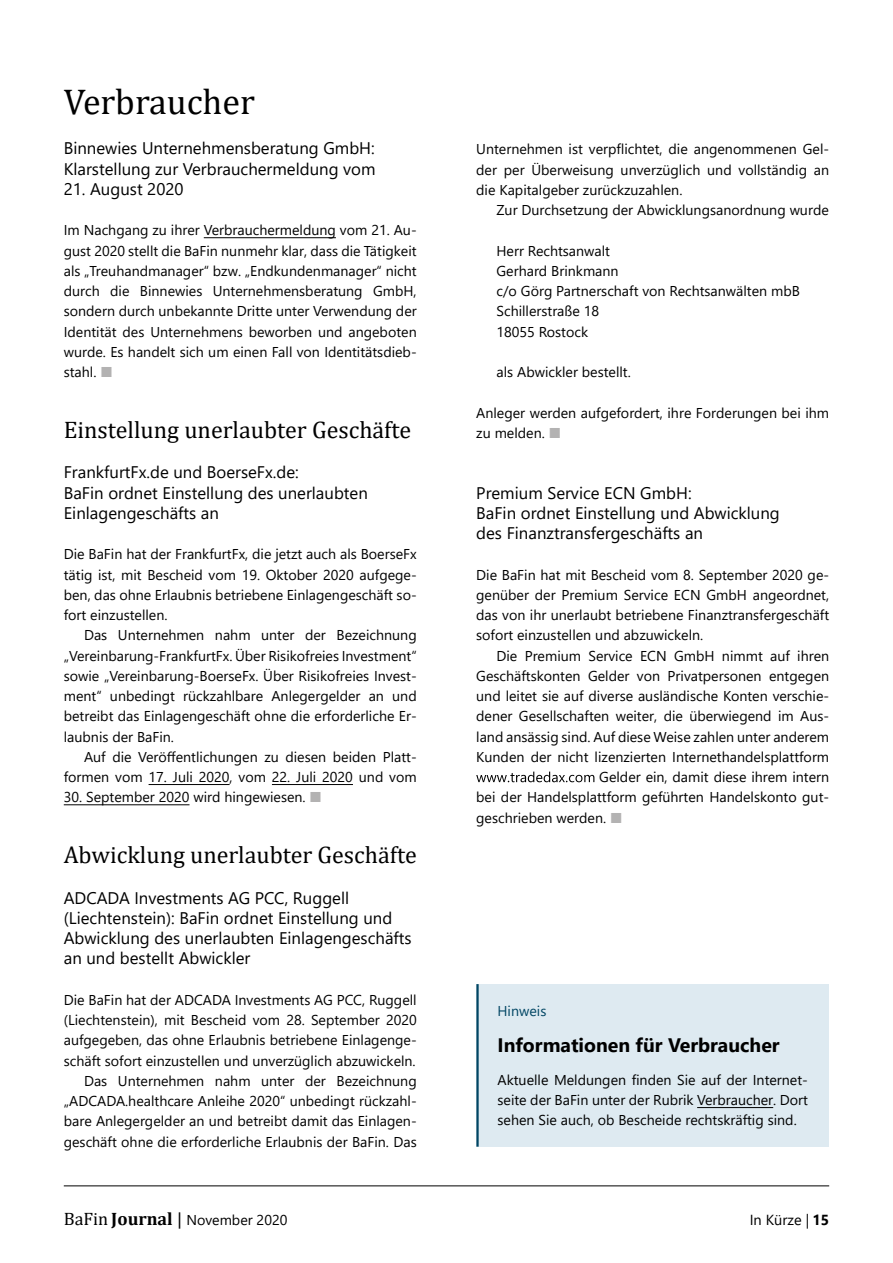
<style>
.page{position:relative;width:893px;height:1263px;background:#fff}
.page>*{position:absolute;margin:0;border:0;box-sizing:border-box;transform-origin:0 0}
.headline_3_Meldungen{font:36px "Cambria";color:#000}
.headline_4{font:24px "Cambria";color:#000}
.kasten_headline{font:700 19.5px "Segoe UI";color:#000}
.intro_headline_4{font:16.8px/20.2px "Segoe UI";color:#000}
.t1{font:14.55px "Segoe UI";color:#000}
.copy_Meldungen_Einzu{font:14.25px/20.2px "Segoe UI";color:#000;text-align:justify}
.copy_Meldungen{font:14.25px/20.2px "Segoe UI";color:#000;text-align:justify}
.kasten_copy{font:14.25px/20.2px "Segoe UI";color:#000;text-align:justify}
.kasten_lebender_kolu{font:14.25px "Segoe UI";color:#004563}
.s1{color:#b3b2b2}
.s2{font-family:"Cambria";font-size:18px}
.s3{font-family:"Cambria";font-weight:700;font-size:18px}
.s4{font-weight:700}
</style>
<div class="page">
<hr style="left:204px;top:237px;width:132px;height:1px;background:#000">
<hr style="left:149px;top:784px;width:81px;height:1px;background:#000">
<hr style="left:272px;top:784px;width:81px;height:1px;background:#000">
<hr style="left:64px;top:804px;width:126px;height:1px;background:#000">
<svg style="left:476px;top:771px;width:118px;height:11px"></svg>
<div style="left:476px;top:984px;width:353px;height:163px;background:#deeaf1"></div>
<hr style="left:697px;top:1107px;width:76px;height:1px;background:#000">
<hr style="left:476px;top:984px;width:3px;height:163px;background:#004563">
<hr style="left:64px;top:1185px;width:765px;height:1px;background:#000">
<h2 class="headline_3_Meldungen" style="left:64px;top:80px;width:193px">Verbraucher</h2>
<p class="intro_headline_4" style="left:64px;top:137px;width:313px">Binnewies Unternehmensberatung GmbH:<br>Klarstellung zur Verbrauchermeldung vom</p>
<p class="intro_headline_4" style="left:64px;top:177px;width:121px">21. August 2020</p>
<p class="copy_Meldungen" style="left:64px;top:219px;width:354px">Im Nachgang zu ihrer Verbrauchermeldung vom 21. Au&shy;gust 2020 stellt die BaFin nunmehr klar, dass die Tätigkeit als „Treuhandmanager“ bzw. „Endkundenmanager“ nicht durch die Binnewies Unternehmensberatung GmbH, sondern durch unbekannte Dritte unter Verwendung der Identität des Unternehmens beworben und angeboten wurde. Es handelt sich um einen Fall von Identitätsdieb&shy;stahl. <span class="s1">■</span></p>
<h2 class="headline_4" style="left:64px;top:415px;width:349px">Einstellung unerlaubter Geschäfte</h2>
<p class="intro_headline_4" style="left:64px;top:461px;width:306px">FrankfurtFx.de und BoerseFx.de:<br>BaFin ordnet Einstellung des unerlaubten<br>Einlagengeschäfts an</p>
<p class="copy_Meldungen" style="left:64px;top:543px;width:354px">Die BaFin hat der FrankfurtFx, die jetzt auch als BoerseFx tätig ist, mit Bescheid vom 19. Oktober 2020 aufgege&shy;ben, das ohne Erlaubnis betriebene Einlagengeschäft so&shy;fort einzustellen.</p>
<p class="copy_Meldungen_Einzu" style="left:64px;top:624px;width:354px;text-indent:20px">Das Unternehmen nahm unter der Bezeichnung „Vereinbarung-FrankfurtFx. Über Risikofreies Investment“ sowie „Vereinbarung-BoerseFx. Über Risikofreies Invest&shy;ment“ unbedingt rückzahlbare Anlegergelder an und betreibt das Einlagengeschäft ohne die erforderliche Er&shy;laubnis der BaFin.</p>
<p class="copy_Meldungen_Einzu" style="left:64px;top:745px;width:354px;text-align:right">Auf die Veröffentlichungen zu diesen beiden Platt&shy;formen vom 17. Juli 2020, vom 22. Juli 2020 und vom</p>
<p class="copy_Meldungen_Einzu" style="left:64px;top:786px;width:260px">30. September 2020 wird hingewiesen. <span class="s1">■</span></p>
<h2 class="headline_4" style="left:64px;top:841px;width:354px">Abwicklung unerlaubter Geschäfte</h2>
<p class="intro_headline_4" style="left:64px;top:886px;width:349px">ADCADA Investments AG PCC, Ruggell (Liechtenstein): BaFin ordnet Einstellung und Abwicklung des unerlaubten Einlagengeschäfts an und bestellt Abwickler</p>
<p class="copy_Meldungen" style="left:64px;top:988px;width:354px">Die BaFin hat der ADCADA Investments AG PCC, Ruggell (Liechtenstein), mit Bescheid vom 28. September 2020 aufgegeben, das ohne Erlaubnis betriebene Einlagenge&shy;schäft sofort einzustellen und unverzüglich abzuwickeln.</p>
<p class="copy_Meldungen_Einzu" style="left:64px;top:1069px;width:354px;text-indent:20px">Das Unternehmen nahm unter der Bezeichnung „ADCADA.healthcare Anleihe 2020“ unbedingt rückzahl&shy;bare Anlegergelder an und betreibt damit das Einlagen&shy;geschäft ohne die erforderliche Erlaubnis der BaFin. Das</p>
<p class="copy_Meldungen_Einzu" style="left:476px;top:138px;width:354px">Unternehmen ist verpflichtet, die angenommenen Gel&shy;der per Überweisung unverzüglich und vollständig an die Kapitalgeber zurückzuzahlen.</p>
<p class="copy_Meldungen_Einzu" style="left:496px;top:199px;width:334px">Zur Durchsetzung der Abwicklungsanordnung wurde</p>
<p class="copy_Meldungen_Einzu" style="left:496px;top:239px;width:115px">Herr Rechtsanwalt</p>
<p class="copy_Meldungen_Einzu" style="left:496px;top:259px;width:124px">Gerhard Brinkmann</p>
<p class="copy_Meldungen_Einzu" style="left:496px;top:280px;width:305px">c/o Görg Partnerschaft von Rechtsanwälten mbB</p>
<p class="copy_Meldungen_Einzu" style="left:496px;top:300px;width:104px">Schillerstraße 18</p>
<p class="copy_Meldungen_Einzu" style="left:496px;top:320px;width:93px">18055 Rostock</p>
<p class="copy_Meldungen_Einzu" style="left:496px;top:361px;width:136px">als Abwickler bestellt.</p>
<p class="copy_Meldungen" style="left:476px;top:401px;width:354px">Anleger werden aufgefordert, ihre Forderungen bei ihm zu melden. <span class="s1">■</span></p>
<p class="intro_headline_4" style="left:476px;top:481px;width:305px">Premium Service ECN GmbH:<br>BaFin ordnet Einstellung und Abwicklung des Finanztransfergeschäfts an</p>
<p class="copy_Meldungen" style="left:476px;top:563px;width:354px">Die BaFin hat mit Bescheid vom 8. September 2020 ge&shy;genüber der Premium Service ECN GmbH angeordnet, das von ihr unerlaubt betriebene Finanztransfergeschäft sofort einzustellen und abzuwickeln.</p>
<p class="copy_Meldungen_Einzu" style="left:496px;top:644px;width:334px">Die Premium Service ECN GmbH nimmt auf ihren</p>
<p class="copy_Meldungen_Einzu" style="left:476px;top:664px;width:354px">Geschäftskonten Gelder von Privatpersonen entgegen</p>
<p class="copy_Meldungen_Einzu" style="left:476px;top:685px;width:354px">und leitet sie auf diverse ausländische Konten verschie-</p>
<p class="copy_Meldungen_Einzu" style="left:476px;top:705px;width:354px">dener Gesellschaften weiter, die überwiegend im Aus-</p>
<p class="copy_Meldungen_Einzu" style="left:476px;top:725px;width:354px">land ansässig sind. Auf diese Weise zahlen unter anderem</p>
<p class="copy_Meldungen_Einzu" style="left:476px;top:745px;width:354px">Kunden der nicht lizenzierten Internethandelsplattform</p>
<p class="copy_Meldungen_Einzu" style="left:599px;top:766px;width:231px">Gelder ein, damit diese ihrem intern</p>
<p class="copy_Meldungen_Einzu" style="left:476px;top:786px;width:354px">bei der Handelsplattform geführten Handelskonto gut-</p>
<p class="copy_Meldungen_Einzu" style="left:476px;top:806px;width:148px">geschrieben werden. <span class="s1">■</span></p>
<h2 class="kasten_lebender_kolu" style="left:497px;top:997px;width:50px">Hinweis</h2>
<p class="kasten_headline" style="left:497px;top:1026px;width:284px">Informationen für Verbraucher</p>
<p class="kasten_copy" style="left:497px;top:1068px;width:312px">Aktuelle Meldungen finden Sie auf der Internet&shy;seite der BaFin unter der Rubrik Verbraucher. Dort sehen Sie auch, ob Bescheide rechtskräftig sind.</p>
<p class="copy_Meldungen" style="left:64px;top:1208px;width:225px"><span class="s2">BaFin</span> <span class="s3">Journal</span> <span class="s2">|</span> November 2020</p>
<p class="t1" style="left:750px;top:1206px;width:81px">In Kürze | <span class="s4">15</span></p>
</div>
